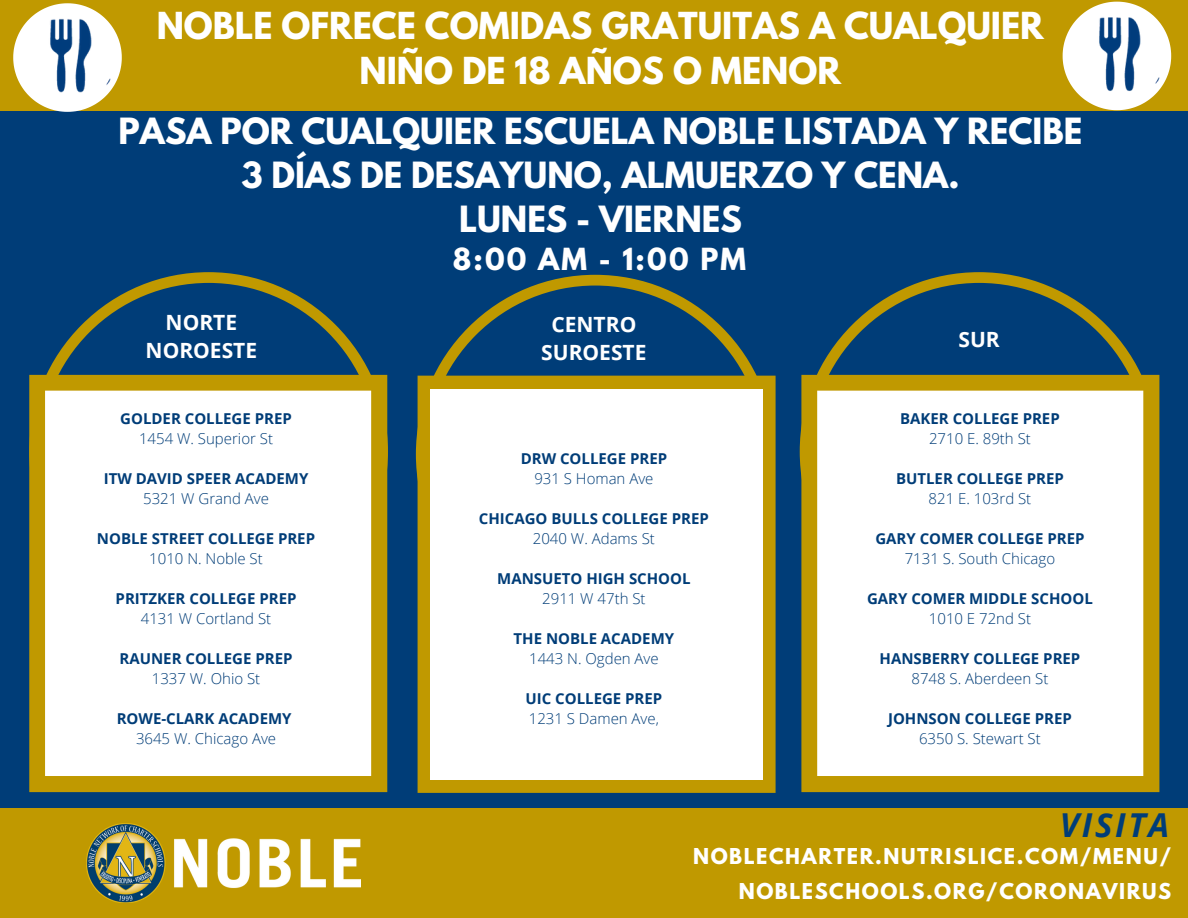
<style>
.page{position:relative;width:1188px;height:918px;background:#003d78}
.page>*{position:absolute;margin:0;border:0;box-sizing:border-box;transform-origin:0 0}
.t1{font:700 33px/45px "League Spartan";color:#fff;text-align:center}
.t2{font:italic 700 33px "Open Sans";letter-spacing:.08em;color:#003d78}
.t3{font:700 32.1px/44.1px "League Spartan";color:#fff;text-align:center}
.t4{font:700 27px "League Spartan";letter-spacing:.08em;color:#fff}
.t5{font:700 21px/27.9px "Open Sans";color:#fff;text-align:center}
.t6{font:700 19.5px/35.1px "League Spartan";letter-spacing:.08em;color:#fff;text-align:right}
.t7{font:700 15px "Open Sans";color:#003d78}
.t8{font:300 15px "Open Sans";color:#003d78}
</style>
<div class="page">
<div style="left:0;top:808px;width:1188px;height:110px;background:#c09900"></div>
<img style="left:87px;top:823px;width:274px;height:79px">
<div style="left:0;top:0;width:1188px;height:110px;background:#c09900"></div>
<img style="left:1065px;top:1px;width:106px;height:109px">
<svg style="left:13px;top:40px;width:109px;height:71px"></svg>
<img style="left:16px;top:3px;width:105px;height:109px">
<svg style="left:29px;top:272px;width:359px;height:359px"></svg>
<svg style="left:416px;top:275px;width:359px;height:358px"></svg>
<div style="left:418px;top:376px;width:358px;height:417px;background:#c09900"></div>
<svg style="left:800px;top:272px;width:358px;height:200px"></svg>
<div style="left:430px;top:389px;width:333px;height:390px;background:#fff"></div>
<svg style="left:29px;top:375px;width:358px;height:417px;background:#f4eed6"></svg>
<svg style="left:801px;top:375px;width:358px;height:417px;background:#f4eed6"></svg>
<h1 class="t1" style="left:157px;top:7px;width:889px">NOBLE OFRECE COMIDAS GRATUITAS A CUALQUIER<br>NIÑO DE 18 AÑOS O MENOR</h1>
<h2 class="t3" style="left:119px;top:113px;width:965px">PASA POR CUALQUIER ESCUELA NOBLE LISTADA Y RECIBE<br>3 DÍAS DE DESAYUNO, ALMUERZO Y CENA.<br>LUNES - VIERNES</h2>
<h3 class="t4" style="left:453px;top:245px;width:295px">8:00 AM - 1:00 PM</h3>
<h3 class="t5" style="left:146px;top:308px;width:113px">NORTE<br>NOROESTE</h3>
<h3 class="t5" style="left:541px;top:310px;width:107px">CENTRO<br>SUROESTE</h3>
<p class="t7" style="left:120px;top:408px;width:173px">GOLDER COLLEGE PREP</p>
<p class="t8" style="left:139px;top:428px;width:135px">1454 W. Superior St</p>
<p class="t7" style="left:104px;top:468px;width:206px">ITW DAVID SPEER ACADEMY</p>
<p class="t8" style="left:143px;top:488px;width:127px">5321 W Grand Ave</p>
<p class="t7" style="left:97px;top:528px;width:220px">NOBLE STREET COLLEGE PREP</p>
<p class="t8" style="left:149px;top:548px;width:115px">1010 N. Noble St</p>
<p class="t7" style="left:116px;top:588px;width:182px">PRITZKER COLLEGE PREP</p>
<p class="t8" style="left:141px;top:608px;width:132px">4131 W Cortland St</p>
<p class="t7" style="left:120px;top:648px;width:174px">RAUNER COLLEGE PREP</p>
<p class="t8" style="left:152px;top:668px;width:110px">1337 W. Ohio St</p>
<p class="t7" style="left:117px;top:708px;width:176px">ROWE-CLARK ACADEMY</p>
<p class="t8" style="left:136px;top:728px;width:142px">3645 W. Chicago Ave</p>
<p class="t7" style="left:521px;top:448px;width:148px">DRW COLLEGE PREP</p>
<p class="t8" style="left:534px;top:468px;width:121px">931 S Homan Ave</p>
<p class="t7" style="left:479px;top:508px;width:232px">CHICAGO BULLS COLLEGE PREP</p>
<p class="t8" style="left:533px;top:528px;width:124px">2040 W. Adams St</p>
<p class="t7" style="left:497px;top:568px;width:195px">MANSUETO HIGH SCHOOL</p>
<p class="t8" style="left:542px;top:588px;width:105px">2911 W 47th St</p>
<p class="t7" style="left:514px;top:628px;width:162px">THE NOBLE ACADEMY</p>
<p class="t8" style="left:529px;top:648px;width:131px">1443 N. Ogden Ave</p>
<p class="t7" style="left:526px;top:688px;width:138px">UIC COLLEGE PREP</p>
<p class="t8" style="left:529px;top:708px;width:132px">1231 S Damen Ave,</p>
<h3 class="t5" style="left:959px;top:325px;width:43px">SUR</h3>
<p class="t7" style="left:900px;top:408px;width:161px">BAKER COLLEGE PREP</p>
<p class="t8" style="left:929px;top:428px;width:103px">2710 E. 89th St</p>
<p class="t7" style="left:896px;top:468px;width:169px">BUTLER COLLEGE PREP</p>
<p class="t8" style="left:929px;top:488px;width:104px">821 E. 103rd St</p>
<p class="t7" style="left:875px;top:528px;width:211px">GARY COMER COLLEGE PREP</p>
<p class="t8" style="left:905px;top:548px;width:152px">7131 S. South Chicago</p>
<p class="t7" style="left:867px;top:588px;width:227px">GARY COMER MIDDLE SCHOOL</p>
<p class="t8" style="left:929px;top:608px;width:104px">1010 E 72nd St</p>
<p class="t7" style="left:880px;top:648px;width:202px">HANSBERRY COLLEGE PREP</p>
<p class="t8" style="left:911px;top:668px;width:138px">8748 S. Aberdeen St</p>
<p class="t7" style="left:888px;top:708px;width:185px">JOHNSON COLLEGE PREP</p>
<p class="t8" style="left:919px;top:728px;width:123px">6350 S. Stewart St</p>
<h1 class="t2" style="left:1060px;top:802px;width:111px">VISITA</h1>
<h3 class="t6" style="left:693px;top:841px;width:480px">NOBLECHARTER.NUTRISLICE.COM/MENU/<br>NOBLESCHOOLS.ORG/CORONAVIRUS</h3>
</div>
